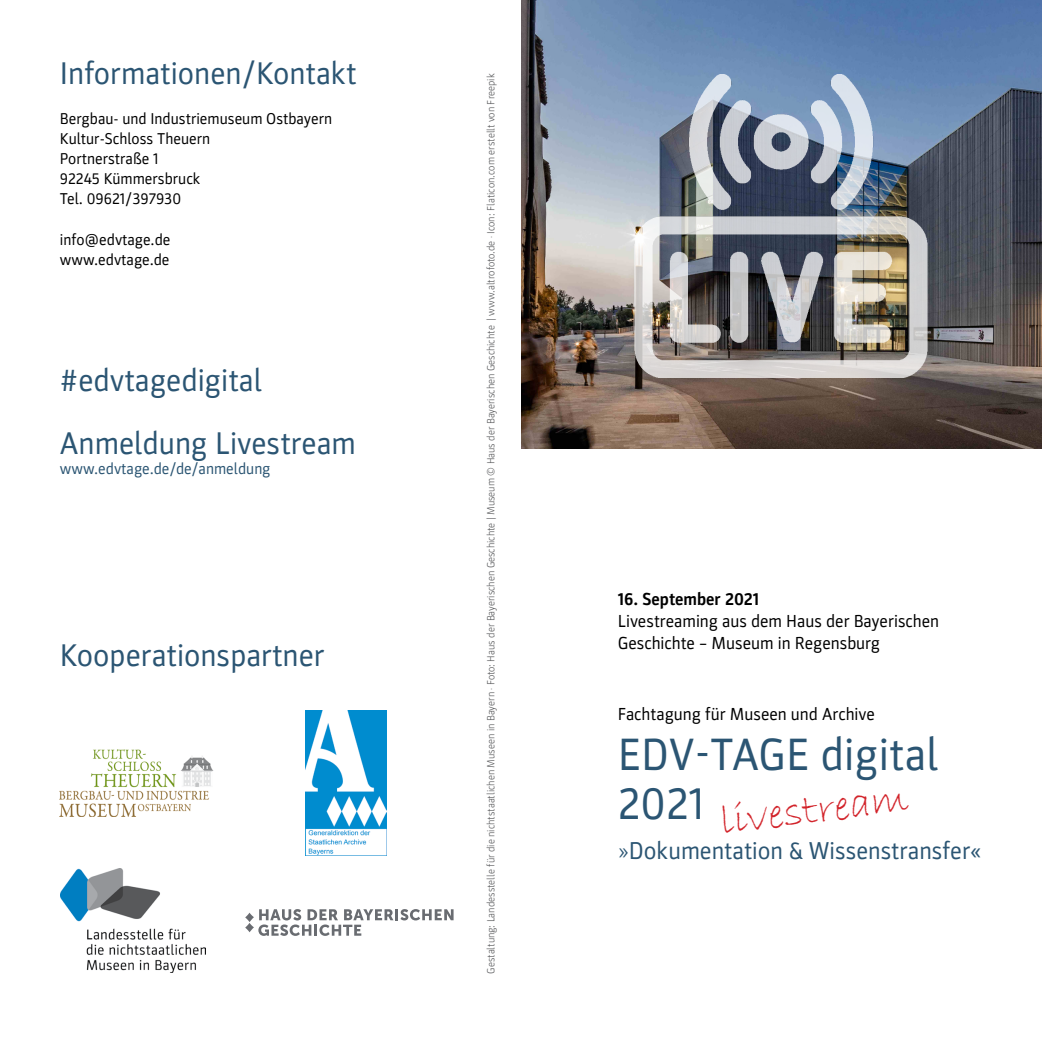
<style>
.page{position:relative;width:1042px;height:1042px;background:#fff}
.page>*{position:absolute;margin:0;border:0;box-sizing:border-box;transform-origin:0 0}
.t1{font:45.5px "Parka";letter-spacing:.005em;color:#2b5573}
.t2{font:43.75px "Bradley Hand ITC";color:#d2232a}
.t3{font:31.5px "Parka";color:#2b5573}
.t4{font:24.5px "Parka";color:#2b5573}
.t5{font:17.5px/21.9px "Parka";color:#000}
.t6{font:15.75px "Parka";color:#000}
.t7{font:15.75px "Parka";color:#2b5573}
.t8{font:300 10.5px "Parka";color:#58595b}
.s1{font-weight:700}
.s2{font-weight:300}
</style>
<div class="page">
<img style="left:521px;top:0;width:521px;height:448px">
<img style="left:60px;top:749px;width:154px;height:67px">
<img style="left:306px;top:710px;width:80px;height:145px">
<img style="left:61px;top:868px;width:145px;height:104px">
<svg style="left:245px;top:909px;width:208px;height:27px"></svg>
<img style="left:630px;top:75px;width:301px;height:302px">
<p class="t3" style="left:60px;top:55px;width:298px">Informationen/Kontakt</p>
<p class="t6" style="left:60px;top:110px;width:274px">Bergbau- und Industriemuseum Ostbayern</p>
<p class="t6" style="left:60px;top:130px;width:152px">Kultur-Schloss Theuern</p>
<p class="t6" style="left:60px;top:150px;width:100px">Portnerstraße 1</p>
<p class="t6" style="left:60px;top:170px;width:142px">92245 Kümmersbruck</p>
<p class="t6" style="left:60px;top:190px;width:123px">Tel. 09621/397930</p>
<p class="t6" style="left:60px;top:230px;width:112px">info@edvtage.de</p>
<p class="t6" style="left:60px;top:251px;width:111px">www.edvtage.de</p>
<p class="t3" style="left:60px;top:362px;width:204px">#edvtagedigital</p>
<p class="t3" style="left:60px;top:425px;width:297px">Anmeldung Livestream</p>
<p class="t7" style="left:60px;top:460px;width:212px">www.edvtage.de/de/anmeldung</p>
<p class="t3" style="left:60px;top:638px;width:266px">Kooperationspartner</p>
<p class="t8" style="left:485px;top:974px;width:902px;rotate:-90deg">Gestaltung: Landesstelle für die nichtstaatlichen Museen in Bayern · Foto: Haus der Bayerischen Geschichte | Museum © Haus der Bayerischen Geschichte | www.altrofoto.de · Icon: Flaticon.com erstellt von Freepik</p>
<p class="t5" style="left:618px;top:588px;width:323px"><span class="s1">16. September 2021<br></span>Livestreaming aus dem Haus der Bayerischen<br>Geschichte – Museum in Regensburg</p>
<p class="t5" style="left:618px;top:703px;width:259px">Fachtagung für Museen und Archive</p>
<p class="t1" style="left:618px;top:729px;width:322px">EDV-TAGE digital</p>
<p class="t1" style="left:618px;top:778px;width:88px">2021</p>
<p class="t2" style="left:717px;top:793px;width:190px;rotate:-7deg">livestream</p>
<p class="t4" style="left:618px;top:837px;width:365px"><span class="s2">»</span>Dokumentation &amp; Wissenstransfer«</p>
</div>
